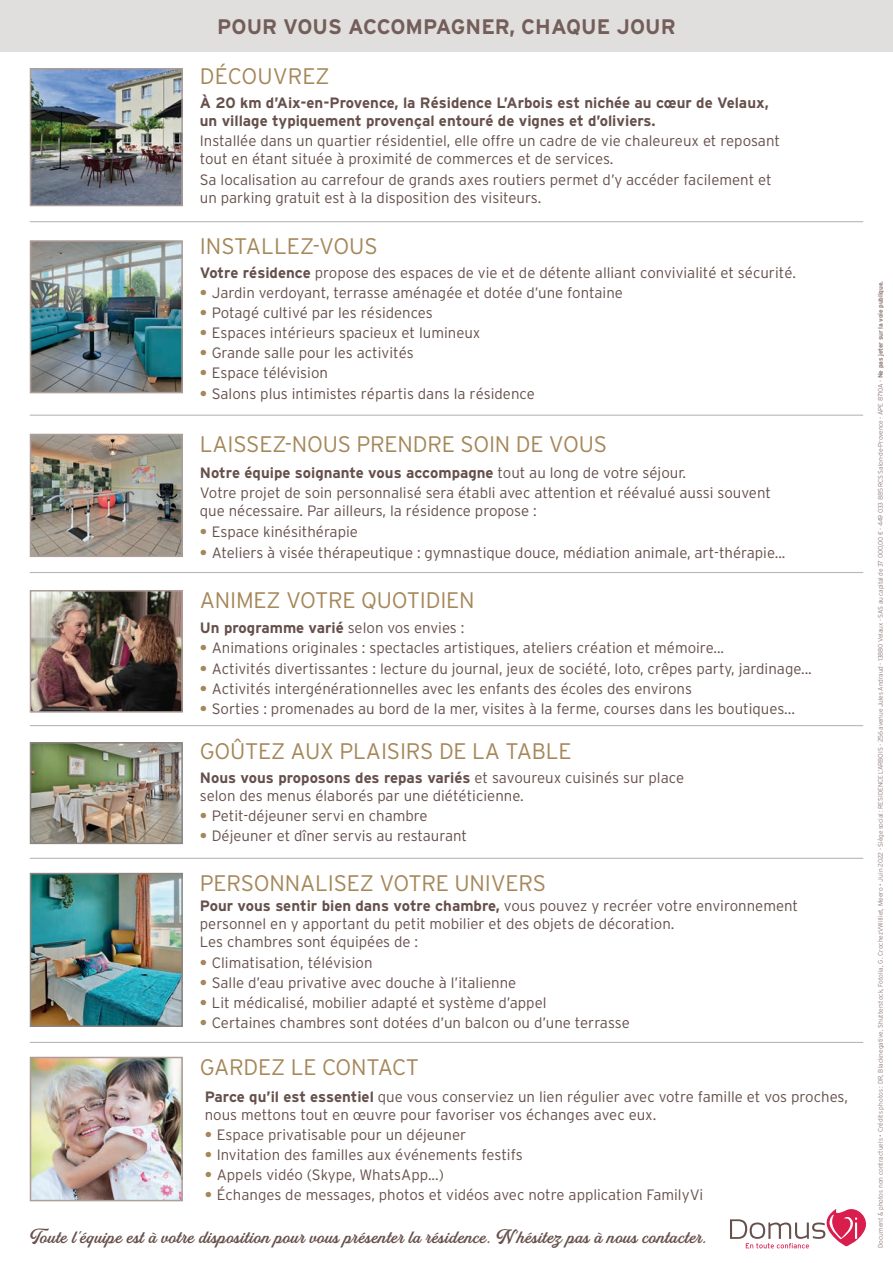
<style>
.page{position:relative;width:893px;height:1263px;background:#fff}
.page>*{position:absolute;margin:0;border:0;box-sizing:border-box;transform-origin:0 0}
.t1{font:300 22.5px "Interstate";letter-spacing:-.01em;color:#a58759}
.t2{font:700 21px "Interstate";color:#745e59}
.t3{font:19.5px "Golden Hills DEMO Regular";letter-spacing:.02em;color:#66504b}
.t4{font:300 15px/18px "Interstate";color:#66504b}
.t5{font:700 15px/18px "Interstate";color:#66504b}
.t6{font:300 6.6px "Interstate";letter-spacing:-.02em;color:#917d78}
.s1{font-weight:700}
.s2{font-weight:700;color:#a58759}
.s3{font-weight:300}
</style>
<div class="page">
<img style="left:33px;top:243px;width:147px;height:147px">
<div style="left:30px;top:240px;width:153px;height:153px;border:2px solid #ae9d98"></div>
<img style="left:33px;top:71px;width:147px;height:132px">
<div style="left:30px;top:68px;width:153px;height:138px;border:2px solid #ae9d98"></div>
<img style="left:33px;top:437px;width:147px;height:117px">
<div style="left:30px;top:434px;width:153px;height:123px;border:2px solid #ae9d98"></div>
<img style="left:33px;top:593px;width:147px;height:117px">
<div style="left:30px;top:590px;width:153px;height:123px;border:2px solid #ae9d98"></div>
<img style="left:33px;top:1060px;width:147px;height:138px">
<div style="left:30px;top:1057px;width:153px;height:144px;border:2px solid #ae9d98"></div>
<svg style="left:730px;top:1209px;width:137px;height:39px"></svg>
<hr style="left:30px;top:221px;width:833px;height:1px;background:#bcb7b5">
<hr style="left:30px;top:725px;width:833px;height:1px;background:#bcb7b5">
<hr style="left:30px;top:858px;width:833px;height:1px;background:#bcb7b5">
<hr style="left:30px;top:1042px;width:833px;height:1px;background:#bcb7b5">
<hr style="left:30px;top:415px;width:833px;height:1px;background:#bcb7b5">
<hr style="left:30px;top:572px;width:833px;height:1px;background:#bcb7b5">
<div style="left:0;top:0;width:893px;height:51px;background:#e1dfde"></div>
<img style="left:33px;top:745px;width:147px;height:96px">
<div style="left:30px;top:742px;width:153px;height:102px;border:2px solid #8c8481"></div>
<img style="left:33px;top:876px;width:147px;height:148px">
<div style="left:30px;top:873px;width:153px;height:154px;border:2px solid #8c8481"></div>
<h2 class="t2" style="left:217px;top:14px;width:460px">POUR VOUS ACCOMPAGNER, CHAQUE JOUR</h2>
<h1 class="t1" style="left:200px;top:62px;width:131px">DÉCOUVREZ</h1>
<p class="t5" style="left:200px;top:94px;width:570px">À 20 km d’Aix-en-Provence, la Résidence L’Arbois est nichée au cœur de Velaux, un village typiquement provençal entouré de vignes et d’oliviers.</p>
<p class="t4" style="left:200px;top:132px;width:582px">Installée dans un quartier résidentiel, elle offre un cadre de vie chaleureux et reposant tout en étant située à proximité de commerces et de services.</p>
<p class="t4" style="left:200px;top:170px;width:573px">Sa localisation au carrefour de grands axes routiers permet d’y accéder facilement et un parking gratuit est à la disposition des visiteurs.</p>
<h1 class="t1" style="left:200px;top:232px;width:179px">INSTALLEZ-VOUS</h1>
<p class="t4" style="left:200px;top:263px;width:598px"><span class="s1">Votre résidence</span> propose des espaces de vie et de détente alliant convivialité et sécurité.</p>
<p class="t4" style="left:200px;top:283px;width:425px"><span class="s2">•</span> Jardin verdoyant, terrasse aménagée et dotée d’une fontaine</p>
<p class="t4" style="left:200px;top:304px;width:235px"><span class="s2">•</span> Potagé cultivé par les résidences</p>
<p class="t4" style="left:200px;top:324px;width:282px"><span class="s2">•</span> Espaces intérieurs spacieux et lumineux</p>
<p class="t4" style="left:200px;top:344px;width:216px"><span class="s2">•</span> Grande salle pour les activités</p>
<p class="t4" style="left:200px;top:364px;width:130px"><span class="s2">•</span> Espace télévision</p>
<p class="t4" style="left:200px;top:384px;width:336px"><span class="s2">•</span> Salons plus intimistes répartis dans la résidence</p>
<h1 class="t1" style="left:200px;top:430px;width:409px">LAISSEZ-NOUS PRENDRE SOIN DE VOUS</h1>
<p class="t4" style="left:200px;top:462px;width:573px;line-height:20.1px"><span class="s1">Notre équipe soignante vous accompagne</span> tout au long de votre séjour.<br>Votre projet de soin personnalisé sera établi avec attention et réévalué aussi souvent</p>
<p class="t4" style="left:200px;top:501px;width:338px">que nécessaire. Par ailleurs, la résidence propose :</p>
<p class="t4" style="left:200px;top:523px;width:160px"><span class="s2">•</span> Espace kinésithérapie</p>
<p class="t4" style="left:200px;top:543px;width:587px"><span class="s2">•</span> Ateliers à visée thérapeutique : gymnastique douce, médiation animale, art-thérapie...</p>
<h1 class="t1" style="left:200px;top:586px;width:276px">ANIMEZ VOTRE QUOTIDIEN</h1>
<p class="t5" style="left:200px;top:619px;width:266px">Un programme varié <span class="s3">selon vos envies :</span></p>
<p class="t4" style="left:200px;top:639px;width:526px"><span class="s2">•</span> Animations originales : spectacles artistiques, ateliers création et mémoire...</p>
<p class="t4" style="left:200px;top:659px;width:613px"><span class="s2">•</span> Activités divertissantes : lecture du journal, jeux de société, loto, crêpes party, jardinage...</p>
<p class="t4" style="left:200px;top:679px;width:494px"><span class="s2">•</span> Activités intergénérationnelles avec les enfants des écoles des environs</p>
<p class="t4" style="left:200px;top:699px;width:597px"><span class="s2">•</span> Sorties : promenades au bord de la mer, visites à la ferme, courses dans les boutiques...</p>
<h1 class="t1" style="left:200px;top:737px;width:373px">GOÛTEZ AUX PLAISIRS DE LA TABLE</h1>
<p class="t4" style="left:200px;top:768px;width:486px"><span class="s1">Nous vous proposons des repas variés</span> et savoureux cuisinés sur place selon des menus élaborés par une diététicienne.</p>
<p class="t4" style="left:200px;top:807px;width:229px"><span class="s2">•</span> Petit-déjeuner servi en chambre</p>
<p class="t4" style="left:200px;top:827px;width:269px"><span class="s2">•</span> Déjeuner et dîner servis au restaurant</p>
<h1 class="t1" style="left:200px;top:869px;width:348px">PERSONNALISEZ VOTRE UNIVERS</h1>
<p class="t4" style="left:200px;top:897px;width:600px"><span class="s1">Pour vous sentir bien dans votre chambre,</span> vous pouvez y recréer votre environnement personnel en y apportant du petit mobilier et des objets de décoration.<br>Les chambres sont équipées de :</p>
<p class="t4" style="left:200px;top:953px;width:174px"><span class="s2">•</span> Climatisation, télévision</p>
<p class="t4" style="left:200px;top:973px;width:318px"><span class="s2">•</span> Salle d’eau privative avec douche à l’italienne</p>
<p class="t4" style="left:200px;top:993px;width:348px"><span class="s2">•</span> Lit médicalisé, mobilier adapté et système d’appel</p>
<p class="t4" style="left:200px;top:1013px;width:431px"><span class="s2">•</span> Certaines chambres sont dotées d’un balcon ou d’une terrasse</p>
<h1 class="t1" style="left:200px;top:1053px;width:221px">GARDEZ LE CONTACT</h1>
<p class="t4" style="left:205px;top:1087px;width:645px"><span class="s1">Parce qu’il est essentiel</span> que vous conserviez un lien régulier avec votre famille et vos proches, nous mettons tout en œuvre pour favoriser vos échanges avec eux.</p>
<p class="t4" style="left:205px;top:1125px;width:263px"><span class="s2">•</span> Espace privatisable pour un déjeuner</p>
<p class="t4" style="left:205px;top:1146px;width:319px"><span class="s2">•</span> Invitation des familles aux événements festifs</p>
<p class="t4" style="left:205px;top:1166px;width:241px"><span class="s2">•</span> Appels vidéo (Skype, WhatsApp...)</p>
<p class="t4" style="left:205px;top:1186px;width:500px"><span class="s2">•</span> Échanges de messages, photos et vidéos avec notre application FamilyVi</p>
<h3 class="t3" style="left:30px;top:1226px;width:679px">Toute l’équipe est à votre disposition pour vous présenter la résidence. N’hésitez pas à nous contacter.</h3>
<p class="t6" style="left:876px;top:1248px;width:968px;rotate:-90deg">Document &amp; photos non contractuels • Crédits photos : DR, Blacknegative, Shutterstock, Fotolia, G. CrochezVWilliet, Meero • Juin 2022 - Siège social : RESIDENCE L’ARBOIS - 256 avenue Jules Andraud - 13880 Velaux - SAS au capital de 37 000,00 € - 449 033 885 RCS Salon-de-Provence - APE 8710A - <span class="s1">Ne pas jeter sur la voie publique.</span></p>
</div>
